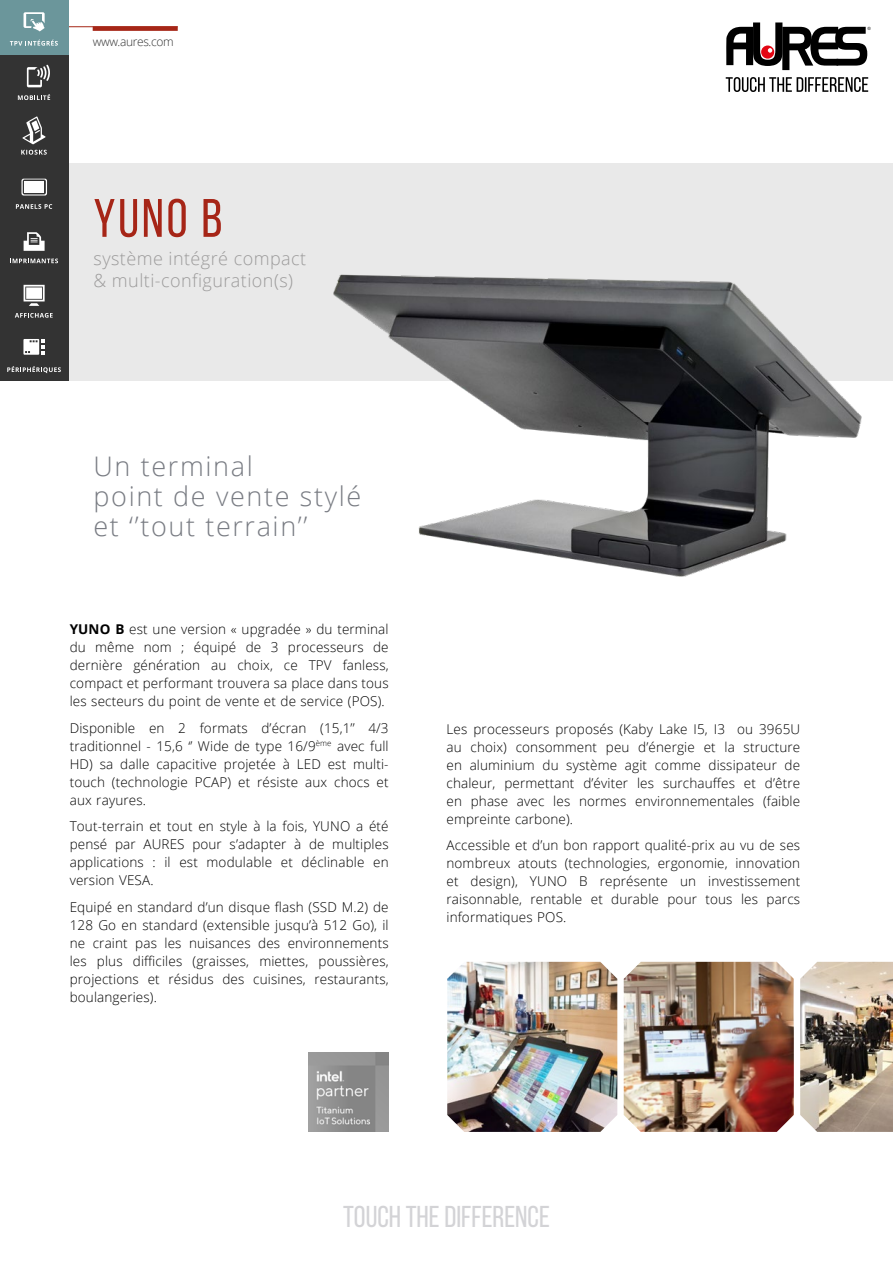
<style>
.page{position:relative;width:893px;height:1263px;background:#fff}
.page>*{position:absolute;margin:0;border:0;box-sizing:border-box;transform-origin:0 0}
.t1{font:54px "Bebas Neue";color:#a62517}
.t2{font:30.15px "Bebas Neue";color:#d3d3d6}
.t3{font:300 27px/30px "Open Sans";letter-spacing:.06em;color:#797c83}
.t4{font:300 18px/21.6px "Open Sans";letter-spacing:.025em;color:#9c9b9b}
.t5{font:300 13.5px/18px "Open Sans";letter-spacing:.01em;color:#000;text-align:justify}
.t6{font:300 12px "Open Sans";letter-spacing:-.03em;color:#333}
.s1{font-weight:700}
</style>
<div class="page">
<div style="left:38px;top:163px;width:855px;height:218px;background:#e9e9e9"></div>
<svg style="left:726px;top:22px;width:145px;height:48px"></svg>
<svg style="left:726px;top:77px;width:142px;height:15px"></svg>
<div style="left:93px;top:26px;width:85px;height:5px;background:#a62617"></div>
<hr style="left:0;top:26px;width:178px;height:1px;background:#a62617">
<div style="left:0;top:109px;width:69px;height:54px;background:#333"></div>
<div style="left:0;top:163px;width:69px;height:55px;background:#333"></div>
<div style="left:0;top:218px;width:69px;height:54px;background:#333"></div>
<div style="left:0;top:272px;width:69px;height:54px;background:#333"></div>
<div style="left:0;top:326px;width:69px;height:55px;background:#333"></div>
<div style="left:0;top:54px;width:69px;height:55px;background:#333"></div>
<div style="left:0;top:0;width:69px;height:54px;background:#6b969b"></div>
<svg style="left:24px;top:12px;width:21px;height:19px"></svg>
<svg style="left:10px;top:40px;width:48px;height:6px"></svg>
<svg style="left:18px;top:94px;width:32px;height:6px"></svg>
<svg style="left:16px;top:204px;width:36px;height:5px"></svg>
<svg style="left:15px;top:313px;width:38px;height:5px"></svg>
<svg style="left:7px;top:366px;width:54px;height:7px"></svg>
<svg style="left:10px;top:259px;width:48px;height:4px"></svg>
<svg style="left:24px;top:232px;width:21px;height:19px"></svg>
<svg style="left:24px;top:285px;width:21px;height:21px"></svg>
<svg style="left:21px;top:179px;width:26px;height:17px"></svg>
<div style="left:24px;top:181px;width:20px;height:12px;background:#fff"></div>
<svg style="left:27px;top:65px;width:23px;height:22px"></svg>
<svg style="left:23px;top:339px;width:22px;height:16px"></svg>
<svg style="left:21px;top:150px;width:26px;height:5px"></svg>
<svg style="left:22px;top:116px;width:24px;height:28px"></svg>
<img style="left:624px;top:962px;width:170px;height:170px">
<img style="left:447px;top:962px;width:170px;height:170px">
<img style="left:800px;top:962px;width:93px;height:170px">
<img style="left:333px;top:274px;width:529px;height:303px">
<img style="left:309px;top:1052px;width:80px;height:80px">
<p class="t6" style="left:93px;top:34px;width:83px">www.aures.com</p>
<h1 class="t1" style="left:94px;top:189px;width:130px">YUNO B</h1>
<h3 class="t4" style="left:94px;top:248px;width:214px">système intégré compact &amp; multi-configuration(s)</h3>
<h3 class="t3" style="left:94px;top:450px;width:269px">Un terminal<br>point de vente stylé et ‘’tout terrain’’</h3>
<p class="t5" style="left:70px;top:620px;width:320px"><span class="s1">YUNO B</span> est une version « upgradée » du terminal du même nom ; équipé de 3 processeurs de dernière génération au choix, ce TPV fanless, compact et performant trouvera sa place dans tous les secteurs du point de vente et de service (POS).</p>
<p class="t5" style="left:70px;top:719px;width:320px">Disponible en 2 formats d’écran (15,1’’ 4/3 traditionnel - 15,6 ‘’ Wide de type 16/9<sup>ème</sup> avec full HD) sa dalle capacitive projetée à LED est multi&shy;touch (technologie PCAP) et résiste aux chocs et aux rayures.</p>
<p class="t5" style="left:70px;top:817px;width:320px">Tout-terrain et tout en style à la fois, YUNO a été pensé par AURES pour s’adapter à de multiples applications : il est modulable et déclinable en version VESA.</p>
<p class="t5" style="left:70px;top:898px;width:320px">Equipé en standard d’un disque flash (SSD M.2) de 128 Go en standard (extensible jusqu’à 512 Go), il ne craint pas les nuisances des environnements les plus difficiles (graisses, miettes, poussières, projections et résidus des cuisines, restaurants, boulangeries).</p>
<p class="t5" style="left:446px;top:720px;width:355px">Les processeurs proposés (Kaby Lake I5, I3 ou 3965U au choix) consomment peu d’énergie et la structure en aluminium du système agit comme dissipateur de chaleur, permettant d’éviter les surchauffes et d’être en phase avec les normes environnementales (faible empreinte carbone).</p>
<p class="t5" style="left:446px;top:836px;width:355px">Accessible et d’un bon rapport qualité-prix au vu de ses nombreux atouts (technologies, ergonomie, innovation et design), YUNO B représente un investissement raisonnable, rentable et durable pour tous les parcs informatiques POS.</p>
<h2 class="t2" style="left:343px;top:1200px;width:208px">TOUCH THE DIFFERENCE</h2>
</div>
